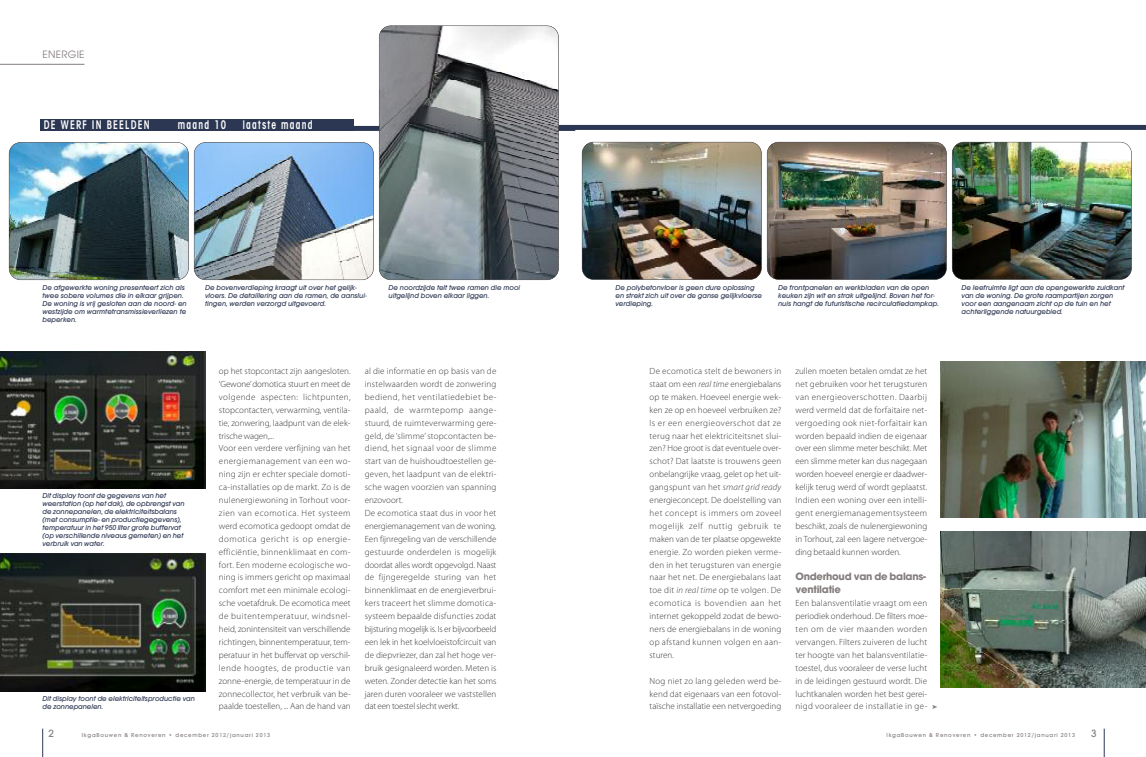
<style>
.page{position:relative;width:1146px;height:757px;background:#fff}
.page>*{position:absolute;margin:0;border:0;box-sizing:border-box;transform-origin:0 0}
.t1{font:600 condensed 12px "Avant Garde LT";letter-spacing:.125em;color:#fff;scale:.8 1}
.t2{font:500 11px "Avant Gard";color:#857d7d}
.t3{font:700 10px/12.9px "Avant Garde LT";letter-spacing:-.025em;color:#857d7d}
.t4{font:10px "Avant Garde";letter-spacing:.025em;color:#857d7d}
.t5{font:300 9px/12.9px "Myriad Pro";letter-spacing:.01em;color:#393839;text-align:justify}
.t6{font:italic 500 7.5px/8px "Avant Gard";color:#2c3753}
.t7{font:500 6px "Avant Gard";letter-spacing:.125em;color:#857d7d}
.s1{font-style:italic}
</style>
<div class="page">
<img style="left:583px;top:144px;width:178px;height:133px">
<img style="left:586px;top:277px;width:171px;height:2px">
<div style="left:581px;top:142px;width:180px;height:138px;border:1px solid #393839;border-radius:12px"></div>
<img style="left:771px;top:142px;width:171px;height:3px">
<img style="left:768px;top:145px;width:178px;height:130px">
<img style="left:769px;top:275px;width:175px;height:4px">
<div style="left:766px;top:142px;width:180px;height:138px;border:1px solid #393839;border-radius:12px"></div>
<img style="left:953px;top:142px;width:178px;height:135px">
<img style="left:956px;top:277px;width:171px;height:2px">
<div style="left:951px;top:142px;width:180px;height:138px;border:1px solid #393839;border-radius:12px"></div>
<div style="left:558px;top:125px;width:587px;height:5px;background:#2c3753"></div>
<div style="left:43px;top:126px;width:532px;height:5px;background:#2c3753"></div>
<svg style="left:42px;top:729px;width:1px;height:28px"></svg>
<hr style="left:0;top:64px;width:84px;height:1px;background:#857d7d">
<img style="left:14px;top:143px;width:170px;height:2px">
<img style="left:9px;top:145px;width:178px;height:132px">
<img style="left:13px;top:277px;width:171px;height:3px">
<div style="left:9px;top:142px;width:180px;height:138px;border:1px solid #393839;border-radius:12px"></div>
<img style="left:197px;top:143px;width:173px;height:3px">
<img style="left:194px;top:146px;width:178px;height:129px">
<img style="left:196px;top:275px;width:175px;height:5px">
<div style="left:194px;top:142px;width:180px;height:138px;border:1px solid #393839;border-radius:12px"></div>
<img style="left:379px;top:28px;width:179px;height:252px">
<div style="left:379px;top:26px;width:179px;height:254px;border:1px solid #393839;border-radius:12px"></div>
<div style="left:40px;top:120px;width:313px;height:11px;background:#2c3753"></div>
<img style="left:0;top:352px;width:205px;height:136px">
<img style="left:0;top:554px;width:205px;height:137px">
<img style="left:940px;top:361px;width:205px;height:156px">
<img style="left:940px;top:531px;width:205px;height:156px">
<svg style="left:1103px;top:729px;width:1px;height:28px"></svg>
<p class="t4" style="left:43px;top:49px;width:43px">ENERGIE</p>
<h1 class="t1" style="left:44px;top:120px;width:134px">DE WERF IN BEELDEN</h1>
<h1 class="t1" style="left:178px;top:120px;width:62px">maand 10</h1>
<h1 class="t1" style="left:243px;top:120px;width:89px">laatste maand</h1>
<p class="t6" style="left:43px;top:284px;width:146px">De afgewerkte woning presenteert zich als twee sobere volumes die in elkaar grijpen.<br>De woning is vrij gesloten aan de noord- en westzijde om warmtetransmissieverliezen te beperken.</p>
<p class="t6" style="left:205px;top:284px;width:163px">De bovenverdieping kraagt uit over het gelijk&shy;vloers. De detaillering aan de ramen, de aanslui&shy;tingen, werden verzorgd uitgevoerd.</p>
<p class="t6" style="left:388px;top:284px;width:133px">De noordzijde telt twee ramen die mooi uitgelijnd boven elkaar liggen.</p>
<p class="t6" style="left:43px;top:491px;width:143px">Dit display toont de gegevens van het weerstation (op het dak), de opbrengst van de zonnepanelen, de elektriciteitsbalans (met consumptie- en productiegegevens), temperatuur in het 950 liter grote buffervat (op verschillende niveaus gemeten) en het verbruik van water.</p>
<p class="t6" style="left:43px;top:694px;width:154px">Dit display toont de elektriciteitsproductie van de zonnepanelen.</p>
<p class="t5" style="left:219px;top:365px;width:133px;text-align:left">op het stopcontact zijn aangesloten. ‘Gewone’domotica stuurt en meet de volgende aspecten: lichtpunten, stopcontacten, verwarming, ventila&shy;tie, zonwering, laadpunt van de elek&shy;trische wagen,...<br>Voor een verdere verfijning van het energiemanagement van een wo&shy;ning zijn er echter speciale domoti&shy;ca-installaties op de markt. Zo is de nulenergiewoning in Torhout voor&shy;zien van ecomotica. Het systeem werd ecomotica gedoopt omdat de domotica gericht is op energie&shy;efficiëntie, binnenklimaat en com&shy;fort. Een moderne ecologische wo&shy;ning is immers gericht op maximaal comfort met een minimale ecologi&shy;sche voetafdruk. De ecomotica meet de buitentemperatuur, windsnel&shy;heid, zonintensiteit van verschillende richtingen, binnentemperatuur, tem&shy;peratuur in het buffervat op verschil&shy;lende hoogtes, de productie van zonne-energie, de temperatuur in de zonnecollector, het verbruik van be&shy;paalde toestellen, ... Aan de hand van</p>
<p class="t5" style="left:365px;top:365px;width:133px;text-align:left">al die informatie en op basis van de instelwaarden wordt de zonwering bediend, het ventilatiedebiet be&shy;paald, de warmtepomp aange&shy;stuurd, de ruimteverwarming gere&shy;geld, de ‘slimme’stopcontacten be&shy;diend, het signaal voor de slimme start van de huishoudtoestellen ge&shy;geven, het laadpunt van de elektri&shy;sche wagen voorzien van spanning enzovoort.<br>De ecomotica staat dus in voor het energiemanagement van de woning.<br>Een fijnregeling van de verschillende gestuurde onderdelen is mogelijk doordat alles wordt opgevolgd. Naast de fijngeregelde sturing van het binnenklimaat en de energieverbrui&shy;kers traceert het slimme domotica&shy;systeem bepaalde disfuncties zodat bijsturing mogelijk is. Is er bijvoorbeeld een lek in het koelvloeistofcircuit van de diepvriezer, dan zal het hoge ver&shy;bruik gesignaleerd worden. Meten is weten. Zonder detectie kan het soms jaren duren vooraleer we vaststellen dat een toestel slecht werkt.</p>
<p class="t2" style="left:48px;top:727px;width:7px">2</p>
<p class="t7" style="left:82px;top:732px;width:190px">IkgaBouwen &amp; Renoveren • december 2012/januari 2013</p>
<p class="t6" style="left:615px;top:283px;width:148px">De polybetonvloer is geen dure oplossing en strekt zich uit over de ganse gelijkvloerse verdieping.</p>
<p class="t6" style="left:778px;top:283px;width:162px">De frontpanelen en werkbladen van de open keuken zijn wit en strak uitgelijnd. Boven het for&shy;nuis hangt de futuristische recirculatiedampkap.</p>
<p class="t6" style="left:961px;top:283px;width:164px">De leefruimte ligt aan de opengewerkte zuidkant van de woning. De grote raampartijen zorgen voor een aangenaam zicht op de tuin en het achterliggende natuurgebied.</p>
<p class="t5" style="left:649px;top:365px;width:133px">De ecomotica stelt de bewoners in staat om een <span class="s1">real time</span> energiebalans op te maken. Hoeveel energie wek&shy;ken ze op en hoeveel verbruiken ze?<br>Is er een energieoverschot dat ze terug naar het elektriciteitsnet slui&shy;zen? Hoe groot is dat eventuele over&shy;schot? Dat laatste is trouwens geen onbelangrijke vraag, gelet op het uit&shy;gangspunt van het <span class="s1">smart grid ready </span>energieconcept. De doelstelling van het concept is immers om zoveel mogelijk zelf nuttig gebruik te maken van de ter plaatse opgewekte energie. Zo worden pieken verme&shy;den in het terugsturen van energie naar het net. De energiebalans laat toe dit <span class="s1">in real time</span> op te volgen. De ecomotica is bovendien aan het internet gekoppeld zodat de bewo&shy;ners de energiebalans in de woning op afstand kunnen volgen en aan&shy;sturen.</p>
<p class="t5" style="left:649px;top:675px;width:133px">Nog niet zo lang geleden werd be&shy;kend dat eigenaars van een fotovol&shy;taïsche installatie een netvergoeding</p>
<p class="t5" style="left:795px;top:365px;width:133px">zullen moeten betalen omdat ze het net gebruiken voor het terugsturen van energieoverschotten. Daarbij werd vermeld dat de forfaitaire net&shy;vergoeding ook niet-forfaitair kan worden bepaald indien de eigenaar over een slimme meter beschikt. Met een slimme meter kan dus nagegaan worden hoeveel energie er daadwer&shy;kelijk terug werd of wordt geplaatst.<br>Indien een woning over een intelli&shy;gent energiemanagementsysteem beschikt, zoals de nulenergiewoning in Torhout, zal een lagere netvergoe&shy;ding betaald kunnen worden.</p>
<p class="t3" style="left:795px;top:572px;width:132px">Onderhoud van de balans&shy;ventilatie</p>
<p class="t5" style="left:795px;top:597px;width:133px">Een balansventilatie vraagt om een periodiek onderhoud. De filters moe&shy;ten om de vier maanden worden vervangen. Filters zuiveren de lucht ter hoogte van het balansventilatie&shy;toestel, dus vooraleer de verse lucht in de leidingen gestuurd wordt. Die luchtkanalen worden het best gerei&shy;nigd vooraleer de installatie in ge-</p>
<p class="t7" style="left:886px;top:732px;width:190px">IkgaBouwen &amp; Renoveren • december 2012/januari 2013</p>
<p class="t2" style="left:1090px;top:727px;width:7px">3</p>
</div>
